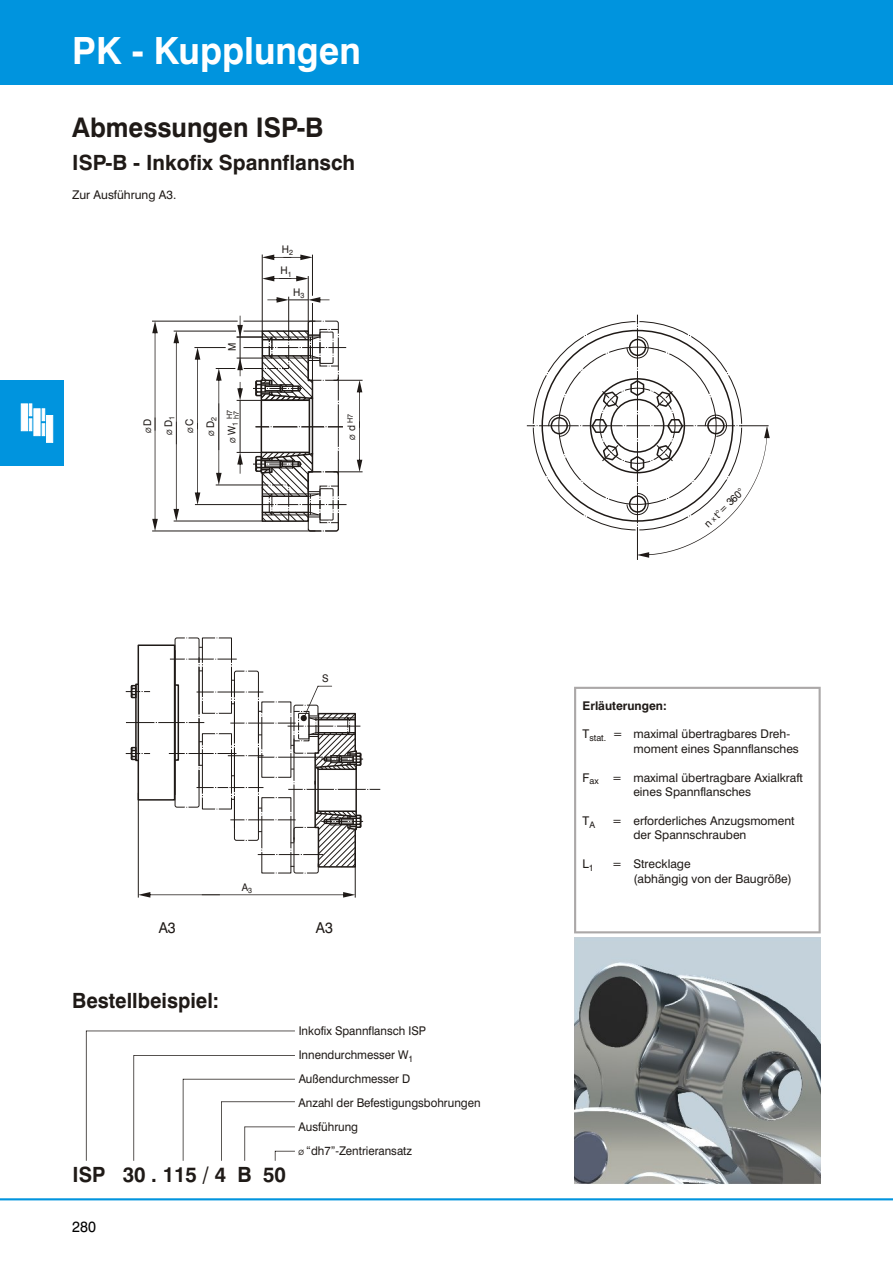
<style>
.page{position:relative;width:893px;height:1263px;background:#fff}
.page>*{position:absolute;margin:0;border:0;box-sizing:border-box;transform-origin:0 0}
.t1{font:700 37.5px "Swiss 721 BT";color:#fff;scale:.96 1}
.t2{font:700 27px "Swiss 721 BT";color:#1f1a17;scale:.96 1}
.t3{font:700 21px "Swiss 721 BT";color:#1f1a17;scale:.96 1}
.t4{font:700 21px "Swiss 721 BT";color:#1f1a17}
.t5{font:15px "Swiss 721 BT";color:#1f1a17;scale:.96 1}
.t6{font:15px "Swiss 721 BT";color:#000;scale:.96 1}
.t7{font:12px/14.4px "Swiss 721 BT";color:#1f1a17}
.t8{font:12px/24px "Swiss 721 BT";color:#1f1a17;scale:.96 1}
.t9{font:700 12px "Swiss 721 BT";color:#1f1a17}
.t10{font:10.5px "Swiss 721 BT";color:#1f1a17;scale:.96 1}
.t11{font:9px "Swiss 721 BT";color:#1f1a17}
.t12{font:500 7.5px "Bauhaus IT Cby BT";color:#1f1a17;scale:.96 1}
.t13{font:7.5px/6.8px "Swiss 721 BT";color:#1f1a17;text-align:right;scale:.96 1}
.s1{font-family:"Swiss 721 BT";font-weight:400;font-size:10.5px}
.s2{font-family:"Swiss 721 BT";font-weight:400}
.s3{font-family:"Bauhaus IT Cby BT";font-weight:500;font-size:7.5px}
</style>
<div class="page">
<svg style="left:574px;top:687px;width:247px;height:246px"></svg>
<div style="left:0;top:0;width:893px;height:85px;background:#0094de"></div>
<hr style="left:0;top:1198px;width:893px;height:2px;background:#0094de">
<svg style="left:86px;top:1030px;width:209px;height:131px"></svg>
<svg style="left:626px;top:336px;width:23px;height:23px"></svg>
<svg style="left:548px;top:414px;width:23px;height:23px"></svg>
<hr style="left:637px;top:315px;width:1px;height:245px;background:#1f1a17">
<hr style="left:527px;top:425px;width:242px;height:1px;background:#1f1a17">
<svg style="left:531px;top:423px;width:8px;height:5px"></svg>
<svg style="left:263px;top:276px;width:45px;height:5px"></svg>
<svg style="left:267px;top:297px;width:62px;height:6px"></svg>
<svg style="left:357px;top:381px;width:5px;height:90px"></svg>
<svg style="left:195px;top:348px;width:5px;height:156px"></svg>
<svg style="left:173px;top:331px;width:6px;height:190px"></svg>
<svg style="left:152px;top:322px;width:6px;height:209px"></svg>
<svg style="left:263px;top:255px;width:49px;height:5px"></svg>
<hr style="left:262px;top:254px;width:1px;height:78px;background:#1f1a17">
<hr style="left:288px;top:297px;width:1px;height:35px;background:#1f1a17">
<hr style="left:152px;top:321px;width:86px;height:1px;background:#1f1a17">
<hr style="left:152px;top:531px;width:163px;height:1px;background:#1f1a17">
<hr style="left:174px;top:331px;width:62px;height:1px;background:#1f1a17">
<hr style="left:174px;top:521px;width:89px;height:1px;background:#1f1a17">
<hr style="left:195px;top:504px;width:152px;height:1px;background:#1f1a17">
<hr style="left:333px;top:380px;width:30px;height:1px;background:#1f1a17">
<hr style="left:333px;top:471px;width:30px;height:1px;background:#1f1a17">
<hr style="left:243px;top:347px;width:103px;height:1px;background:#1f1a17">
<hr style="left:194px;top:347px;width:32px;height:1px;background:#1f1a17">
<hr style="left:308px;top:276px;width:1px;height:55px;background:#1f1a17">
<hr style="left:256px;top:426px;width:87px;height:1px;background:#1f1a17">
<hr style="left:312px;top:255px;width:1px;height:41px;background:#1f1a17">
<hr style="left:312px;top:303px;width:1px;height:79px;background:#1f1a17">
<svg style="left:216px;top:316px;width:125px;height:216px"></svg>
<svg style="left:139px;top:892px;width:216px;height:5px"></svg>
<hr style="left:138px;top:793px;width:1px;height:104px;background:#1f1a17">
<hr style="left:355px;top:850px;width:1px;height:47px;background:#1f1a17">
<hr style="left:170px;top:659px;width:67px;height:1px;background:#1f1a17">
<hr style="left:197px;top:692px;width:66px;height:1px;background:#1f1a17">
<hr style="left:230px;top:723px;width:66px;height:1px;background:#1f1a17">
<hr style="left:288px;top:726px;width:72px;height:1px;background:#1f1a17">
<hr style="left:230px;top:819px;width:66px;height:1px;background:#1f1a17">
<hr style="left:197px;top:787px;width:66px;height:1px;background:#1f1a17">
<hr style="left:258px;top:854px;width:65px;height:1px;background:#1f1a17">
<hr style="left:169px;top:753px;width:67px;height:1px;background:#1f1a17">
<hr style="left:126px;top:722px;width:78px;height:1px;background:#1f1a17">
<div style="left:202px;top:637px;width:30px;height:77px;border:1px solid #1f1a17"></div>
<div style="left:261px;top:701px;width:30px;height:77px;border:1px solid #1f1a17"></div>
<div style="left:202px;top:733px;width:30px;height:76px;border:1px solid #1f1a17"></div>
<div style="left:261px;top:797px;width:30px;height:76px;border:1px solid #1f1a17"></div>
<hr style="left:288px;top:789px;width:92px;height:1px;background:#1f1a17">
<hr style="left:258px;top:757px;width:65px;height:1px;background:#1f1a17">
<svg style="left:126px;top:684px;width:24px;height:15px"></svg>
<svg style="left:126px;top:746px;width:24px;height:15px"></svg>
<div style="left:135px;top:683px;width:4px;height:78px;border:2px solid #1f1a17"></div>
<div style="left:138px;top:644px;width:37px;height:157px;border:2px solid #1f1a17"></div>
<svg style="left:174px;top:637px;width:31px;height:172px"></svg>
<svg style="left:228px;top:662px;width:36px;height:190px"></svg>
<svg style="left:289px;top:686px;width:82px;height:189px"></svg>
<img style="left:574px;top:938px;width:247px;height:246px">
<div style="left:0;top:381px;width:64px;height:85px;background:#0094de"></div>
<svg style="left:21px;top:403px;width:32px;height:40px"></svg>
<svg style="left:578px;top:367px;width:192px;height:191px"></svg>
<h1 class="t1" style="left:72px;top:35px;width:302px">PK - Kupplungen</h1>
<h2 class="t2" style="left:72px;top:116px;width:263px">Abmessungen ISP-B</h2>
<h3 class="t4" style="left:72px;top:154px;width:284px">ISP-B - Inkofix Spannflansch</h3>
<p class="t7" style="left:72px;top:189px;width:106px">Zur Ausführung A3.</p>
<p class="t10" style="left:228px;top:351px;width:10px;rotate:-90deg">M</p>
<p class="t12" style="left:145px;top:433px;width:17px;rotate:-90deg">Ø <span class="s1">D</span></p>
<p class="t12" style="left:166px;top:435px;width:21px;rotate:-90deg">Ø <span class="s1">D</span><span class="s2">1</span></p>
<p class="t12" style="left:187px;top:433px;width:17px;rotate:-90deg">Ø <span class="s1">C</span></p>
<p class="t12" style="left:209px;top:436px;width:21px;rotate:-90deg">Ø <span class="s1">D</span><span class="s2">2</span></p>
<p class="t13" style="left:227px;top:443px;width:36px;rotate:-90deg">H7<br><sup>Ø</sup> <sup>W</sup>1 h7</p>
<p class="t10" style="left:282px;top:245px;width:13px">H<sub>2</sub></p>
<p class="t10" style="left:280px;top:266px;width:13px">H<sub>1</sub></p>
<p class="t10" style="left:293px;top:288px;width:13px">H<sub>3</sub></p>
<p class="t13" style="left:347px;top:423px;width:11px;rotate:-90deg">H7</p>
<p class="t12" style="left:349px;top:440px;width:16px;rotate:-90deg">Ø <span class="s1">d</span></p>
<p class="t10" style="left:322px;top:674px;width:8px">S</p>
<p class="t10" style="left:242px;top:883px;width:12px">A<sub>3</sub></p>
<p class="t5" style="left:159px;top:922px;width:19px">A3</p>
<p class="t5" style="left:316px;top:922px;width:19px">A3</p>
<h3 class="t3" style="left:72px;top:992px;width:154px">Bestellbeispiel:</h3>
<h3 class="t3" style="left:73px;top:1166px;width:224px">ISP 30.115/4 B 50</h3>
<p class="t8" style="left:299px;top:1020px;width:191px">Inkofix Spannflansch ISP<br>Innendurchmesser W<sub>1<br></sub>Außendurchmesser D<br>Anzahl der Befestigungsbohrungen<br>Ausführung<br><span class="s3">Ø</span> “dh7”-Zentrieransatz</p>
<p class="t6" style="left:72px;top:1221px;width:26px">280</p>
<p class="t10" style="left:703px;top:523px;width:55px;rotate:-45deg">n t°= 360°</p>
<p class="t9" style="left:583px;top:700px;width:86px">Erläuterungen:</p>
<p class="t7" style="left:583px;top:728px;width:8px">T</p>
<p class="t7" style="left:613px;top:728px;width:179px">= maximal übertragbares Dreh-</p>
<p class="t11" style="left:589px;top:734px;width:18px">stat.</p>
<p class="t7" style="left:633px;top:742px;width:167px">moment eines Spannflansches</p>
<p class="t7" style="left:583px;top:771px;width:8px">F</p>
<p class="t7" style="left:612px;top:771px;width:192px">= maximal übertragbare Axialkraft</p>
<p class="t11" style="left:590px;top:778px;width:11px">ax</p>
<p class="t7" style="left:633px;top:786px;width:119px">eines Spannflansches</p>
<p class="t7" style="left:583px;top:814px;width:14px">T<sub>A</sub></p>
<p class="t7" style="left:633px;top:814px;width:163px;text-indent:-21px">= erforderliches Anzugsmoment der Spannschrauben</p>
<p class="t7" style="left:583px;top:858px;width:8px">L</p>
<p class="t7" style="left:612px;top:858px;width:80px">= Strecklage</p>
<p class="t11" style="left:589px;top:864px;width:6px">1</p>
<p class="t7" style="left:633px;top:872px;width:160px">(abhängig von der Baugröße)</p>
</div>
